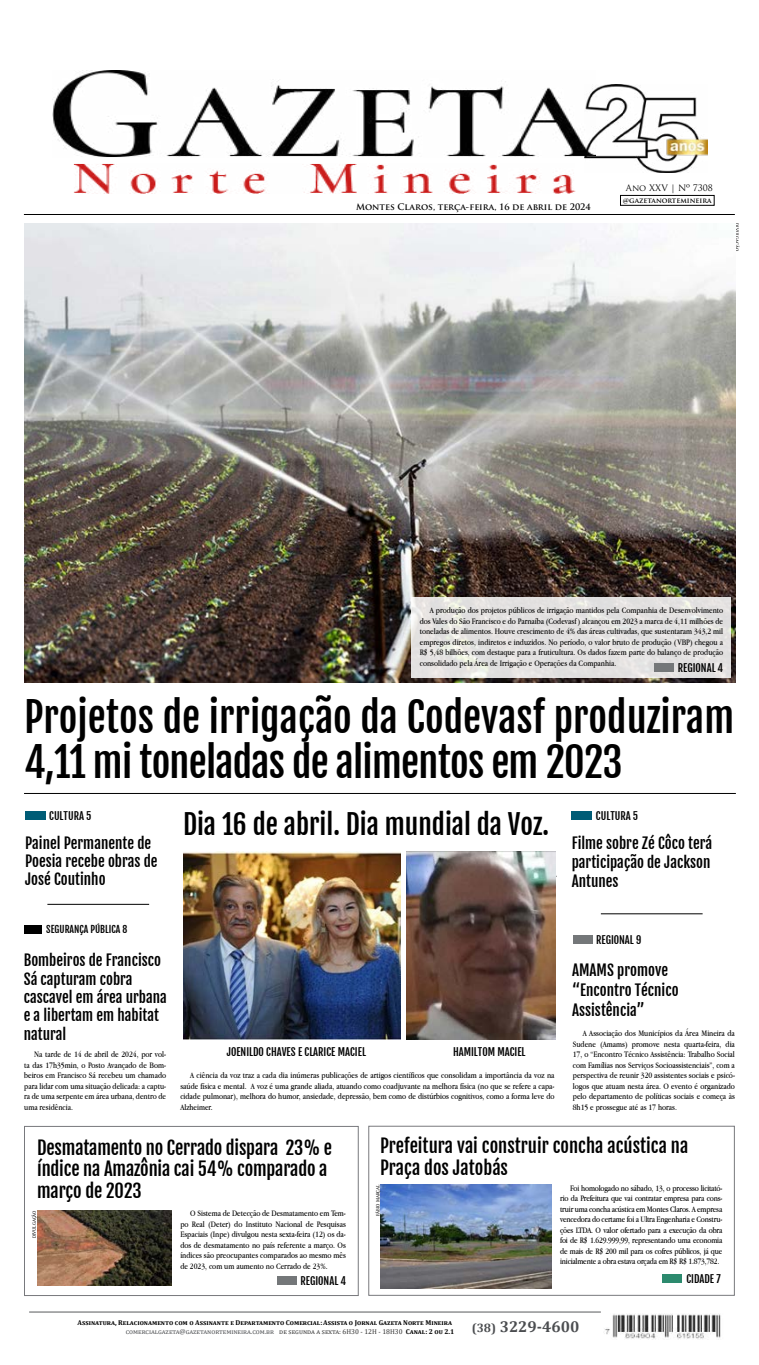
<style>
.page{position:relative;width:759px;height:1365px;background:#fff}
.page>*{position:absolute;margin:0;border:0;box-sizing:border-box;transform-origin:0 0}
.t1{font:40.25px/44.6px "Fjalla One";color:#000}
.t2{font:27.12px "Fjalla One";color:#000}
.t3{font:18.38px/21.9px "Fjalla One";letter-spacing:-.01em;color:#000}
.t4{font:700 15.75px "Cambria";color:#4b4d50}
.t5{font:14.88px/18.4px "Fjalla One";color:#000}
.t6{font:700 12.25px "Cambria";color:#4b4d50}
.t7{font:10.5px "Fjalla One";color:#000}
.t8{font:9.62px "Fjalla One";color:#000}
.t9{font:8.75px/10.5px "Apple Garamond";color:#000}
.t10{font:8.75px "Apple Garamond";letter-spacing:-.02em;color:#000}
.t11{font:700 8.75px "Trajan Pro";color:#000}
.t12{font:8.75px "Trajan Pro";color:#000}
.t13{font:700 7px "Cambria";color:#000}
.t14{font:7px "Cambria";color:#333}
.t15{font:7px "Cambria";color:#4b4d50}
.t16{font:700 7px "Trajan Pro";color:#000}
.t17{font:4.38px "Andada";color:#000}
.s1{font-weight:700;color:#000}
</style>
<div class="page">
<hr style="left:29px;top:1311px;width:572px;height:1px;background:#58595b">
<img style="left:53px;top:70px;width:532px;height:124px">
<img style="left:585px;top:84px;width:122px;height:88px">
<div style="left:620px;top:195px;width:94px;height:10px;border:1px solid #000"></div>
<hr style="left:24px;top:214px;width:711px;height:1px;background:#000">
<img style="left:605px;top:1314px;width:116px;height:24px">
<hr style="left:24px;top:793px;width:712px;height:1px;background:#000">
<hr style="left:47px;top:904px;width:102px;height:1px;background:#000">
<div style="left:24px;top:925px;width:18px;height:8px;background:#000"></div>
<div style="left:662px;top:1273px;width:19px;height:9px;background:#2c8a6e"></div>
<div style="left:368px;top:1125px;width:367px;height:170px;border:1px solid #78797d"></div>
<div style="left:24px;top:1125px;width:335px;height:170px;border:1px solid #78797d"></div>
<img style="left:381px;top:1184px;width:171px;height:103px">
<img style="left:37px;top:1210px;width:134px;height:75px">
<img style="left:24px;top:223px;width:711px;height:459px">
<div style="left:25px;top:810px;width:20px;height:9px;background:#005c76"></div>
<div style="left:572px;top:810px;width:20px;height:9px;background:#005c76"></div>
<div style="left:573px;top:935px;width:19px;height:8px;background:#747779"></div>
<div style="left:277px;top:1276px;width:20px;height:8px;background:#747779"></div>
<hr style="left:601px;top:913px;width:102px;height:1px;background:#000">
<div style="left:411px;top:597px;width:319px;height:81px;background:#e3e1e1"></div>
<div style="left:655px;top:662px;width:19px;height:9px;background:#747779"></div>
<img style="left:183px;top:851px;width:218px;height:188px">
<img style="left:406px;top:851px;width:149px;height:188px">
<p class="t11" style="left:356px;top:201px;width:236px">Montes Claros, terça-feira, 16 de abril de 2024</p>
<p class="t12" style="left:626px;top:182px;width:89px">Ano XXV | Nº 7308</p>
<p class="t16" style="left:623px;top:196px;width:90px">@gazetanortemineira</p>
<p class="t17" style="left:740px;top:223px;width:30px;rotate:90deg">DIVULGAÇÃO</p>
<p class="t9" style="left:420px;top:604px;width:305px;text-align:justify;text-indent:10px">A produção dos projetos públicos de irrigação mantidos pela Companhia de Desenvolvimento dos Vales do São Francisco e do Parnaíba (Codevasf) alcançou em 2023 a marca de 4,11 milhões de toneladas de alimentos. Houve crescimento de 4% das áreas cultivadas, que sustentaram 343,2 mil empregos diretos, indiretos e induzidos. No período o, valor bruto de produção (VBP) chegou a $R 5,48 bilhões, com destaque para a fruticultura. Os dados fazem parte do balanço de produção</p>
<p class="t7" style="left:678px;top:661px;width:47px">REGIONAL 4</p>
<p class="t9" style="left:420px;top:657px;width:198px">consolidado pela Área de Irrigação e Operações da Companhia.</p>
<h1 class="t1" style="left:24px;top:695px;width:712px">Projetos de irrigação da Codevasf produziram<br>4,11 mi toneladas de alimentos em 2023</h1>
<p class="t7" style="left:49px;top:809px;width:44px">CULTURA 5</p>
<h3 class="t5" style="left:25px;top:833px;width:134px">Painel Permanente de<br>Poesia recebe obras de<br>José Coutinho</h3>
<p class="t8" style="left:46px;top:923px;width:83px">SEGURANÇA PÚBLICA 8</p>
<h2 class="t2" style="left:183px;top:807px;width:368px">Dia 16 de abril. Dia mundial da Voz.</h2>
<p class="t7" style="left:596px;top:809px;width:44px">CULTURA 5</p>
<h3 class="t5" style="left:572px;top:833px;width:142px;line-height:19.2px;text-align:justify">Filme sobre Zé Côco terá participação de Jackson Antunes</h3>
<p class="t7" style="left:596px;top:933px;width:47px">REGIONAL 9</p>
<h3 class="t5" style="left:24px;top:951px;width:145px">Bombeiros de Francisco<br>Sá capturam cobra cascavel em área urbana ae libertam em habitat natural</h3>
<h3 class="t5" style="left:572px;top:960px;width:108px;line-height:20.1px">AMAMS promove “Encontro Técnico<br>Assistência“</h3>
<p class="t9" style="left:583px;top:1027px;width:154px;text-align:right">A Associação dos Municípios da Área Mineira da dia</p>
<p class="t9" style="left:573px;top:1038px;width:164px">Sudene<br>17, o “Encontro Técnico Assistência: Trabalho Social com Famílias nos Serviços Socioassistenciais ,” com a</p>
<p class="t9" style="left:573px;top:1080px;width:164px">logos que atuam nesta área O. evento é organizado</p>
<p class="t9" style="left:684px;top:1038px;width:39px">quarta-feira,</p>
<p class="t9" style="left:600px;top:1038px;width:29px">(Amams)</p>
<p class="t9" style="left:664px;top:1038px;width:18px">nesta</p>
<p class="t9" style="left:632px;top:1038px;width:29px">promove</p>
<p class="t7" style="left:227px;top:1045px;width:141px">JOENILDO CHAVES E CLARICE MACIEL</p>
<p class="t7" style="left:453px;top:1045px;width:74px">HAMILTOM MACIEL</p>
<p class="t9" style="left:34px;top:1048px;width:134px">Na tarde de 14 de abril de 2024, por vol-</p>
<p class="t9" style="left:24px;top:1090px;width:144px">ra de uma serpente em área urbana, dentro de</p>
<p class="t9" style="left:24px;top:1059px;width:143px">ta das 17h35min o, Posto Avançado de Bom-</p>
<p class="t9" style="left:24px;top:1069px;width:144px">beiros em Francisco Sá recebeu um chamado</p>
<p class="t9" style="left:573px;top:1069px;width:164px">perspectiva de reunir 320 assistentes sociais e psicó-</p>
<p class="t9" style="left:573px;top:1090px;width:164px">pelo departamento de políticas sociais e começa às h8 15 e prossegue até as 17 horas.</p>
<p class="t9" style="left:190px;top:1069px;width:366px">A ciência da voz traz a cada dia inúmeras publicações de artigos científicos que consolidam a importância da voz na</p>
<p class="t9" style="left:180px;top:1090px;width:376px">cidade pulmonar ,) melhora do humor, ansiedade, depressão, bem como de distúrbios cognitivos, como a forma leve do</p>
<p class="t9" style="left:24px;top:1080px;width:143px">para lidar com uma situação delicada a: captu-</p>
<p class="t9" style="left:24px;top:1101px;width:50px">uma residência.</p>
<p class="t9" style="left:180px;top:1080px;width:376px">saúde física e mental A. voz é uma grande aliada, atuando como coadjuvante na melhora física (no que se refere a capa-</p>
<p class="t9" style="left:180px;top:1101px;width:34px">Alzheimer.</p>
<h3 class="t3" style="left:380px;top:1134px;width:310px">Prefeitura vai construir concha acústica na<br>Praça dos Jatobás</h3>
<h3 class="t3" style="left:37px;top:1136px;width:296px">Desmatamento no Cerrado dispara 23% e índice na Amazônia cai 54% comparado a março de 2023</h3>
<p class="t10" style="left:570px;top:1182px;width:154px">Foi homologado no sábado, 13, o processo licitató-</p>
<p class="t10" style="left:560px;top:1224px;width:164px">ções LTDA O. valor ofertado para a execução da obra</p>
<p class="t17" style="left:376px;top:1215px;width:33px;rotate:-90deg">FÁBIO MARÇAL</p>
<p class="t10" style="left:560px;top:1192px;width:164px">rio da Prefeitura que vai contratar empresa para cons-</p>
<p class="t10" style="left:560px;top:1203px;width:164px">truir uma concha acústica em Montes Claros A. empresa</p>
<p class="t9" style="left:190px;top:1207px;width:157px">O Sistema de Detecção de Desmatamento em Tem-</p>
<p class="t9" style="left:180px;top:1239px;width:167px">dos de desmatamento no país referente a março. Os</p>
<p class="t17" style="left:32px;top:1238px;width:30px;rotate:-90deg">DIVULGAÇÃO</p>
<p class="t10" style="left:560px;top:1213px;width:164px">vencedora do certame foi a Ultra Engenharia e Constru-</p>
<p class="t9" style="left:560px;top:1234px;width:164px;text-align:justify">foi de $R 1.629.999,99, representando uma economia de mais de $R 200 mil para os cofres públicos já, que inicialmente a obra estava orçada em $R$R 1.873,782.</p>
<p class="t9" style="left:180px;top:1218px;width:167px">po Real (Deter) do Instituto Nacional de Pesquisas</p>
<p class="t9" style="left:180px;top:1228px;width:167px">Espaciais (Inpe) divulgou nesta sexta-feira (12) os da-</p>
<p class="t9" style="left:180px;top:1249px;width:167px">índices são preocupantes comparados ao mesmo mês de 2023, com um aumento no Cerrado de 23%.</p>
<p class="t7" style="left:300px;top:1274px;width:47px">REGIONAL 4</p>
<p class="t13" style="left:78px;top:1317px;width:376px">Assinatura, Relacionamento com o Assinante e Departamento Comercial:Assista o Jornal Gazeta Norte Mineira</p>
<h3 class="t4" style="left:500px;top:1314px;width:81px">3229-4600</h3>
<h3 class="t6" style="left:472px;top:1318px;width:26px">(38)</h3>
<p class="t15" style="left:126px;top:1326px;width:150px">comercialgazeta@gazetanortemineira.com.br</p>
<p class="t14" style="left:279px;top:1326px;width:177px">de segunda a sexta H6: 30 - 12H - 18H30 <span class="s1">Canal 2: ou 2.1</span></p>
<p class="t7" style="left:686px;top:1272px;width:36px">CIDADE 7</p>
</div>
